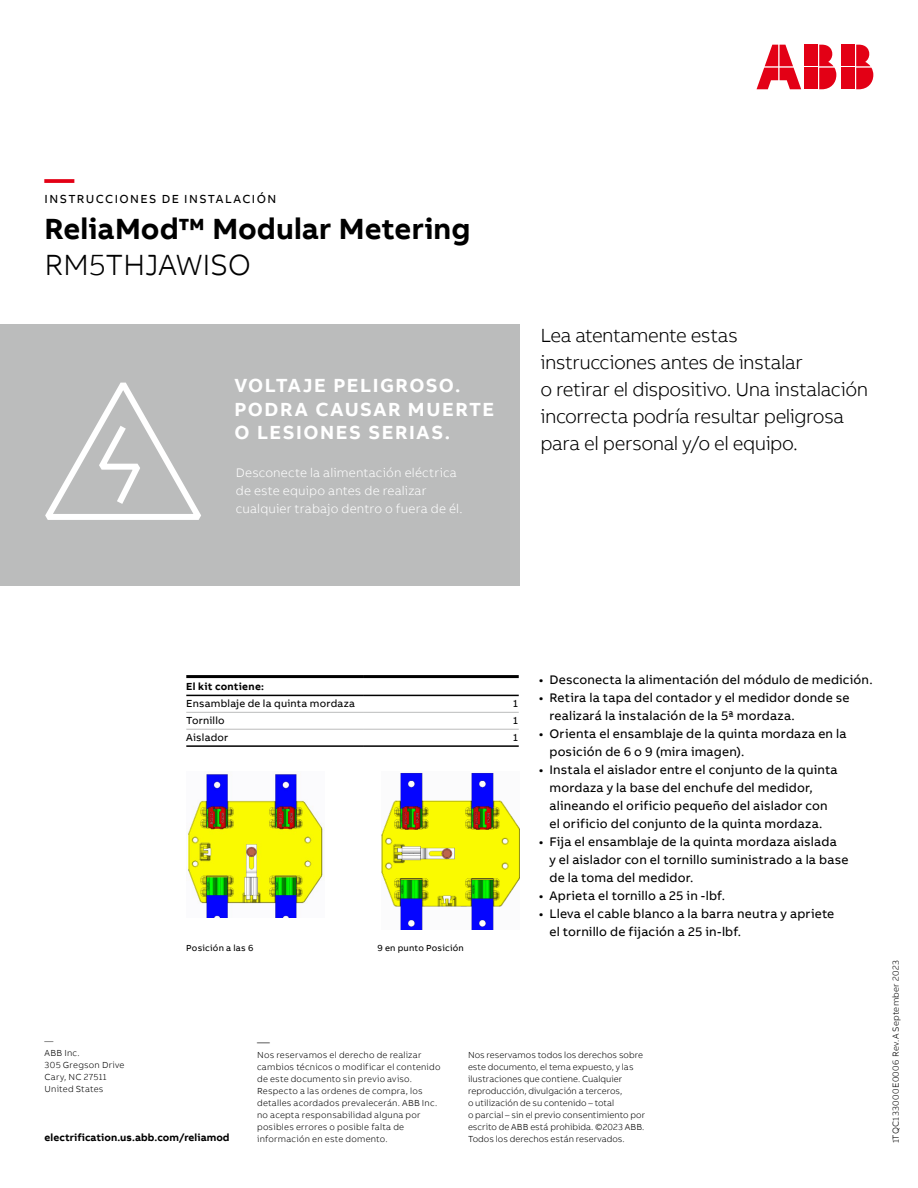
<style>
.page{position:relative;width:918px;height:1188px;background:#fff}
.page>*{position:absolute;margin:0;border:0;box-sizing:border-box;transform-origin:0 0}
.Category_M_8pt_9_6pt{font:700 30px "AB Bvoice";letter-spacing:.005em;color:#000}
.Category_M_8pt_9_6pt-2{font:300 30px "AB Bvoice";letter-spacing:-.01em;color:#000}
.Headline_M_20pt_24pt{font:700 30px "AB Bvoice";color:#e30015}
.Lead_13pt_18pt{font:300 19.5px/27px "AB Bvoice";letter-spacing:-.025em;color:#000}
.Category_M_8pt_9_6pt-3{font:700 19.5px/23.4px "AB Bvoice";letter-spacing:.08em;color:#fff}
.t1{font:12.75px/18px "AB Bvoice";letter-spacing:.015em;color:#000}
.Lead_13pt_18pt-2{font:300 12.75px/18px "AB Bvoice";letter-spacing:.015em;color:#fff}
.Contact_8_5pt_12pt{font:300 12.75px "AB Bvoice";color:#000}
.Category_M_8pt_9_6pt-4{font:12px "AB Bvoice";letter-spacing:.12em;color:#000}
.Table_Content_Left_7pt_9pt{font:10.5px "AB Bvoice";letter-spacing:.02em;color:#000}
.Contact_8_5pt_12pt-2{font:700 10.5px "AB Bvoice";letter-spacing:.005em;color:#000}
.Table_Title_Left_7pt_9pt{font:700 10.5px "AB Bvoice";letter-spacing:.025em;color:#000}
.Table_Content_Right_7pt_9pt{font:10.5px "AB Bvoice";color:#000}
.Additional_Information_6pt_8pt{font:300 9px/12px "AB Bvoice";letter-spacing:.015em;color:#000}
.Caption_6pt_8pt{font:9px "AB Bvoice";letter-spacing:.025em;color:#000}
.Additional_Information_6pt_8pt-2{font:300 9px "AB Bvoice";letter-spacing:.035em;color:#000}
</style>
<div class="page">
<hr style="left:186px;top:745px;width:178px;height:2px;background:#000">
<hr style="left:364px;top:745px;width:155px;height:2px;background:#000">
<hr style="left:186px;top:729px;width:178px;height:1px;background:#bbbcbc">
<hr style="left:364px;top:729px;width:155px;height:1px;background:#bbbcbc">
<hr style="left:186px;top:675px;width:178px;height:3px;background:#000">
<hr style="left:364px;top:675px;width:155px;height:3px;background:#000">
<hr style="left:186px;top:695px;width:178px;height:1px;background:#000">
<hr style="left:364px;top:695px;width:155px;height:1px;background:#000">
<hr style="left:186px;top:712px;width:178px;height:1px;background:#bbbcbc">
<hr style="left:364px;top:712px;width:155px;height:1px;background:#bbbcbc">
<div style="left:0;top:324px;width:519px;height:261px;background:#bbbcbc"></div>
<svg style="left:45px;top:382px;width:156px;height:138px"></svg>
<img style="left:188px;top:772px;width:135px;height:145px">
<img style="left:382px;top:773px;width:137px;height:157px">
<div style="left:842px;top:45px;width:13px;height:21px;background:#e30015"></div>
<div style="left:842px;top:68px;width:13px;height:21px;background:#e30015"></div>
<svg style="left:856px;top:45px;width:17px;height:44px"></svg>
<svg style="left:757px;top:45px;width:44px;height:44px"></svg>
<div style="left:805px;top:45px;width:13px;height:21px;background:#e30015"></div>
<div style="left:805px;top:68px;width:13px;height:21px;background:#e30015"></div>
<svg style="left:819px;top:45px;width:17px;height:44px"></svg>
<p class="Headline_M_20pt_24pt" style="left:45px;top:159px;width:31px">—</p>
<p class="Category_M_8pt_9_6pt-4" style="left:45px;top:192px;width:233px">INSTRUCCIONES DE INSTALACIÓN</p>
<p class="Category_M_8pt_9_6pt" style="left:45px;top:210px;width:427px">ReliaMod™ Modular Metering</p>
<p class="Category_M_8pt_9_6pt-2" style="left:45px;top:247px;width:208px">RM5THJAWISO</p>
<p class="Category_M_8pt_9_6pt-3" style="left:234px;top:374px;width:228px">VOLTAJE PELIGROSO.</p>
<p class="Category_M_8pt_9_6pt-3" style="left:234px;top:398px;width:261px">PODRA CAUSAR MUERTE<br>O LESIONES SERIAS.</p>
<p class="Lead_13pt_18pt-2" style="left:236px;top:463px;width:228px">Desconecte la alimentación eléctrica de este equipo antes de realizar cualquier trabajo dentro o fuera de él.</p>
<p class="Lead_13pt_18pt" style="left:540px;top:322px;width:199px">Lea atentamente estas</p>
<p class="Lead_13pt_18pt" style="left:540px;top:349px;width:329px">instrucciones antes de instalar<br>o retirar el dispositivo. Una instalación incorrecta podría resultar peligrosa para el personal y/o el equipo.</p>
<p class="Table_Title_Left_7pt_9pt" style="left:186px;top:680px;width:79px">El kit contiene:</p>
<p class="Table_Content_Left_7pt_9pt" style="left:186px;top:697px;width:170px">Ensamblaje de la quinta mordaza</p>
<p class="Table_Content_Right_7pt_9pt" style="left:512px;top:697px;width:8px">1</p>
<p class="Table_Content_Left_7pt_9pt" style="left:186px;top:714px;width:40px">Tornillo</p>
<p class="Table_Content_Right_7pt_9pt" style="left:512px;top:714px;width:8px">1</p>
<p class="Table_Content_Left_7pt_9pt" style="left:186px;top:731px;width:44px">Aislador</p>
<p class="Table_Content_Right_7pt_9pt" style="left:512px;top:731px;width:8px">1</p>
<p class="Caption_6pt_8pt" style="left:186px;top:942px;width:69px">Posición a las 6</p>
<p class="Caption_6pt_8pt" style="left:378px;top:942px;width:88px">9 en punto Posición</p>
<p class="t1" style="left:539px;top:670px;width:335px">• Desconecta la alimentación del módulo de medición.</p>
<p class="t1" style="left:549px;top:688px;width:302px;text-indent:-11px">• Retira la tapa del contador y el medidor donde se realizará la instalación de la 5ª mordaza.</p>
<p class="t1" style="left:549px;top:724px;width:299px;text-indent:-11px">• Orienta el ensamblaje de la quinta mordaza en la posición de 6 o 9 (mira imagen).</p>
<p class="t1" style="left:549px;top:760px;width:290px;text-indent:-11px">• Instala el aislador entre el conjunto de la quinta mordaza y la base del enchufe del medidor, alineando el orificio pequeño del aislador con el orificio del conjunto de la quinta mordaza.</p>
<p class="t1" style="left:549px;top:832px;width:301px;text-indent:-11px">• Fija el ensamblaje de la quinta mordaza aislada<br>y el aislador con el tornillo suministrado a la base de la toma del medidor.</p>
<p class="t1" style="left:539px;top:886px;width:188px">• Aprieta el tornillo a 25 in -lbf.</p>
<p class="t1" style="left:549px;top:904px;width:286px;text-indent:-11px">• Lleva el cable blanco a la barra neutra y apriete el tornillo de fijación a 25 in-lbf.</p>
<p class="Additional_Information_6pt_8pt" style="left:45px;top:1035px;width:10px">—</p>
<p class="Additional_Information_6pt_8pt" style="left:45px;top:1047px;width:37px">ABB Inc.</p>
<p class="Additional_Information_6pt_8pt" style="left:45px;top:1059px;width:81px">305 Gregson Drive</p>
<p class="Additional_Information_6pt_8pt-2" style="left:45px;top:1072px;width:64px">Cary, NC 27511</p>
<p class="Additional_Information_6pt_8pt" style="left:45px;top:1083px;width:60px">United States</p>
<p class="Contact_8_5pt_12pt" style="left:257px;top:1034px;width:14px">—</p>
<p class="Additional_Information_6pt_8pt" style="left:257px;top:1049px;width:185px">Nos reservamos el derecho de realizar cambios técnicos o modificar el contenido de este documento sin previo aviso.<br>Respecto a las ordenes de compra, los detalles acordados prevalecerán. ABB Inc. no acepta responsabilidad alguna por posibles errores o posible falta de información en este domento.</p>
<p class="Additional_Information_6pt_8pt" style="left:468px;top:1049px;width:179px">Nos reservamos todos los derechos sobre este documento, el tema expuesto, y las ilustraciones que contiene. Cualquier reproducción, divulgación a terceros,<br>o utilización de su contenido – total<br>o parcial – sin el previo consentimiento por escrito de ABB está prohibida. ©2023 ABB.</p>
<p class="Contact_8_5pt_12pt-2" style="left:45px;top:1131px;width:186px">electrification.us.abb.com/reliamod</p>
<p class="Additional_Information_6pt_8pt" style="left:468px;top:1133px;width:158px">Todos los derechos están reservados.</p>
<p class="Additional_Information_6pt_8pt" style="left:890px;top:1143px;width:185px;rotate:-90deg">1TQC133000E0006 Rev.A September 2023</p>
</div>
